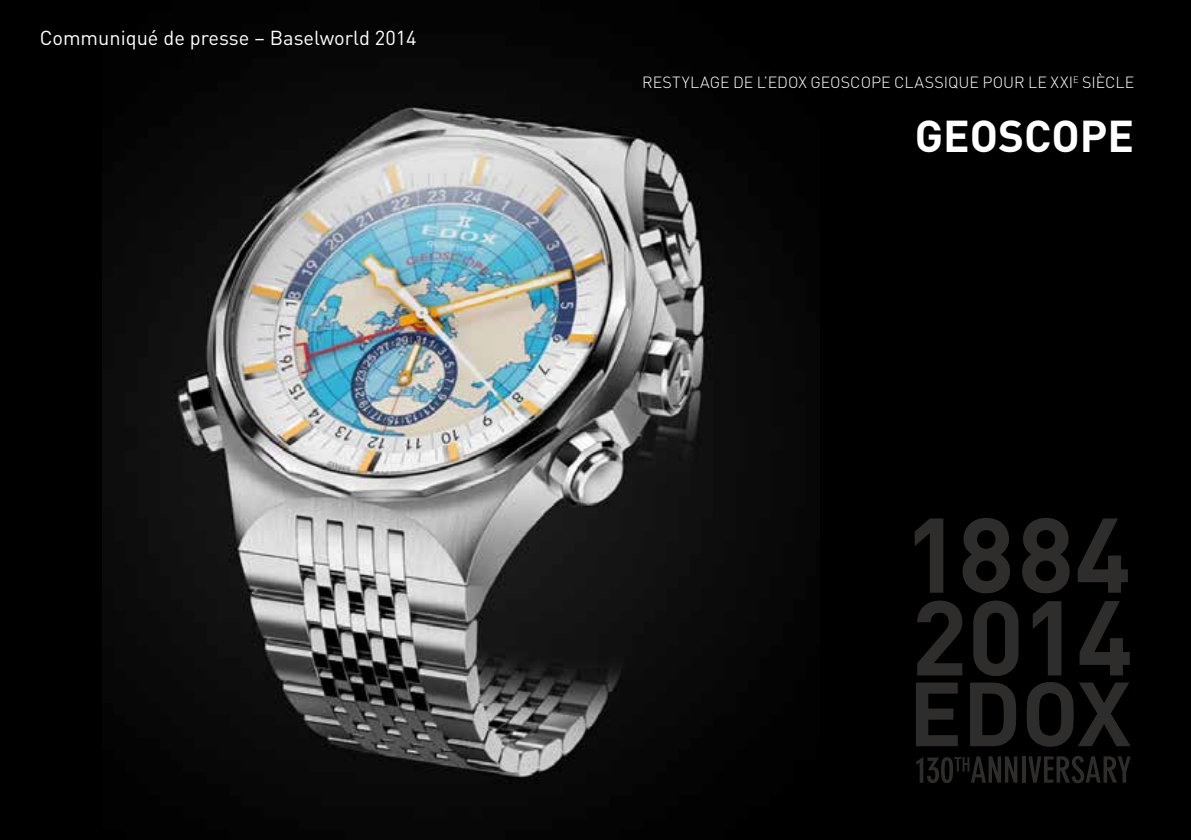
<style>
.page{position:relative;width:1191px;height:840px;background:#fff}
.page>*{position:absolute;margin:0;border:0;box-sizing:border-box;transform-origin:0 0}
.t1{font:700 44px "DIN";color:#fff}
.t2{font:20px "DIN";color:#fff}
.t3{font:300 16px "DIN";color:#fff}
</style>
<div class="page">
<div style="left:0;top:0;width:1191px;height:839px;background:#000"></div>
<svg style="left:914px;top:518px;width:29px;height:74px"></svg>
<svg style="left:962px;top:518px;width:48px;height:75px"></svg>
<svg style="left:1022px;top:518px;width:47px;height:75px"></svg>
<svg style="left:1077px;top:518px;width:50px;height:74px"></svg>
<svg style="left:917px;top:600px;width:45px;height:75px"></svg>
<svg style="left:973px;top:600px;width:45px;height:75px"></svg>
<svg style="left:1032px;top:601px;width:29px;height:74px"></svg>
<svg style="left:1079px;top:601px;width:50px;height:74px"></svg>
<svg style="left:916px;top:756px;width:101px;height:26px"></svg>
<svg style="left:1022px;top:756px;width:3px;height:26px"></svg>
<svg style="left:1028px;top:756px;width:102px;height:26px"></svg>
<svg style="left:916px;top:682px;width:41px;height:63px"></svg>
<svg style="left:970px;top:682px;width:46px;height:63px"></svg>
<svg style="left:1026px;top:682px;width:104px;height:64px"></svg>
<img style="left:102px;top:81px;width:680px;height:703px">
<p class="t2" style="left:40px;top:25px;width:378px">Communiqué de presse – Baselworld 2014</p>
<p class="t3" style="left:642px;top:72px;width:493px">RESTYLAGE DE L’EDOX GEOSCOPE CLASSIQUE POUR LE XXI <sup>E</sup> SIÈCLE</p>
<h1 class="t1" style="left:914px;top:108px;width:221px">GEOSCOPE</h1>
</div>
